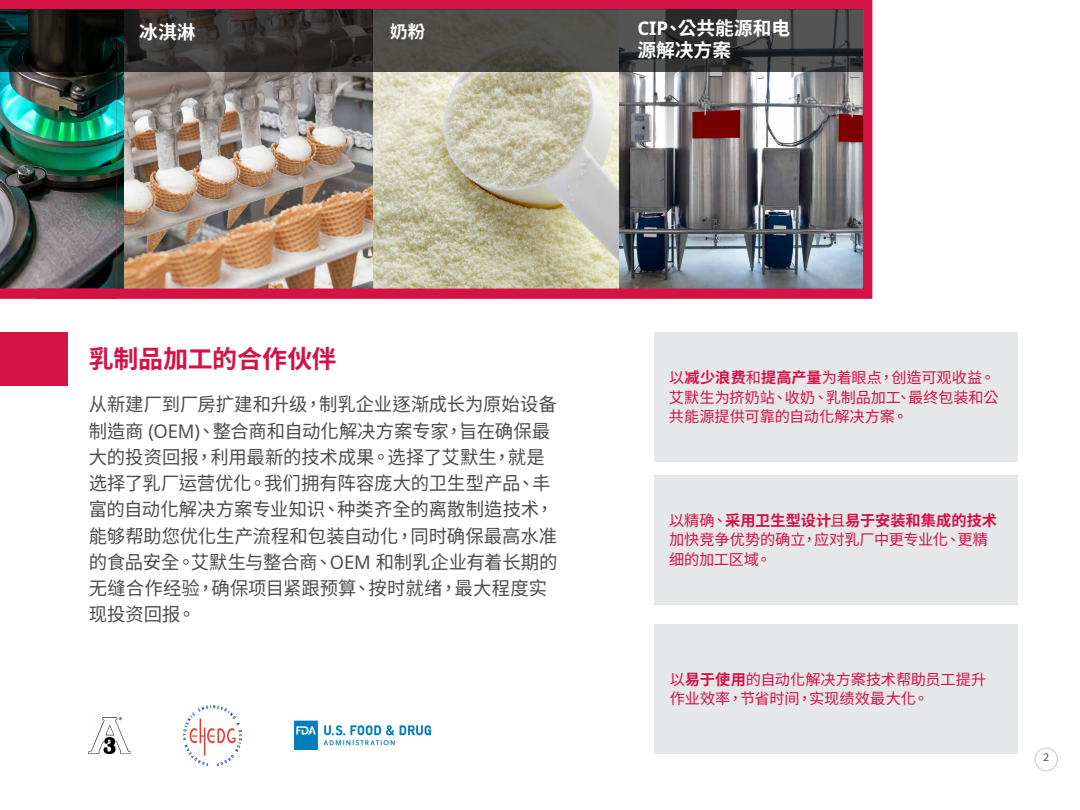
<style>
.page{position:relative;width:1080px;height:810px;background:#fff}
.page>*{position:absolute;margin:0;border:0;box-sizing:border-box;transform-origin:0 0}
.t1{font:700 25px "Noto Sans CJ Ktc";letter-spacing:-.005em;color:#d31245}
.t2{font:18.75px/26.2px "Noto Sans CJ Ktc";letter-spacing:-.005em;color:#4d4d4f}
.t3{font:700 18.75px/22.5px "Noto Sans CJ Ktc";color:#fff}
.t4{font:700 17.5px "Noto Sans CJ Ktc";color:#fff}
.t5{font:15.12px/19.4px "Noto Sans CJ Ktc";letter-spacing:-.005em;color:#d31245}
.t6{font:10.62px "Noto Sans";color:#4d4d4f}
.s1{font-family:"Noto Sans"}
.s2{font-weight:700}
</style>
<div class="page">
<img style="left:116px;top:0;width:756px;height:299px">
<img style="left:0;top:0;width:116px;height:299px">
<svg style="left:116px;top:9px;width:747px;height:62px;background:#3e3d3b"></svg>
<svg style="left:0;top:9px;width:116px;height:62px;background:#0d1512"></svg>
<div style="left:0;top:332px;width:68px;height:54px;background:#d31245"></div>
<div style="left:654px;top:333px;width:363px;height:129px;background:#e6e7e8"></div>
<div style="left:654px;top:475px;width:363px;height:129px;background:#e6e7e8"></div>
<div style="left:654px;top:625px;width:363px;height:129px;background:#e6e7e8"></div>
<img style="left:294px;top:720px;width:138px;height:30px">
<img style="left:89px;top:717px;width:42px;height:36px">
<img style="left:183px;top:705px;width:59px;height:60px">
<div style="left:1034px;top:748px;width:24px;height:23px;border:1px solid #d1d3d4;border-radius:50%"></div>
<p class="t3" style="left:139px;top:21px;width:58px">冰淇淋</p>
<p class="t4" style="left:390px;top:22px;width:36px">奶粉</p>
<p class="t3" style="left:637px;top:17px;width:154px"><span class="s1">CIP</span>、公共能源和电源解决方案</p>
<h1 class="t1" style="left:89px;top:345px;width:250px">乳制品加工的合作伙伴</h1>
<p class="t2" style="left:89px;top:392px;width:470px">从新建厂到厂房扩建和升级，制乳企业逐渐成长为原始设备制造商 <span class="s1">(OEM)</span>、整合商和自动化解决方案专家，旨在确保最大的投资回报，利用最新的技术成果。选择了艾默生，就是选择了乳厂运营优化。我们拥有阵容庞大的卫生型产品、丰富的自动化解决方案专业知识、种类齐全的离散制造技术，能够帮助您优化生产流程和包装自动化，同时确保最高水准的食品安全。艾默生与整合商、<span class="s1">OEM</span> 和制乳企业有着长期的无缝合作经验，确保项目紧跟预算、按时就绪，最大程度实现投资回报。</p>
<p class="t5" style="left:669px;top:368px;width:331px">以<span class="s2">减少浪费</span>和<span class="s2">提高产量</span>为着眼点，创造可观收益。艾默生为挤奶站、收奶、乳制品加工、最终包装和公共能源提供可靠的自动化解决方案。</p>
<p class="t5" style="left:669px;top:511px;width:330px">以精确、<span class="s2">采用卫生型设计</span>且<span class="s2">易于安装和集成的技术</span>加快竞争优势的确立，应对乳厂中更专业化、更精细的加工区域。</p>
<p class="t5" style="left:670px;top:670px;width:318px">以<span class="s2">易于使用</span>的自动化解决方案技术帮助员工提升作业效率，节省时间，实现绩效最大化。</p>
<p class="t6" style="left:1043px;top:750px;width:8px">2</p>
</div>
